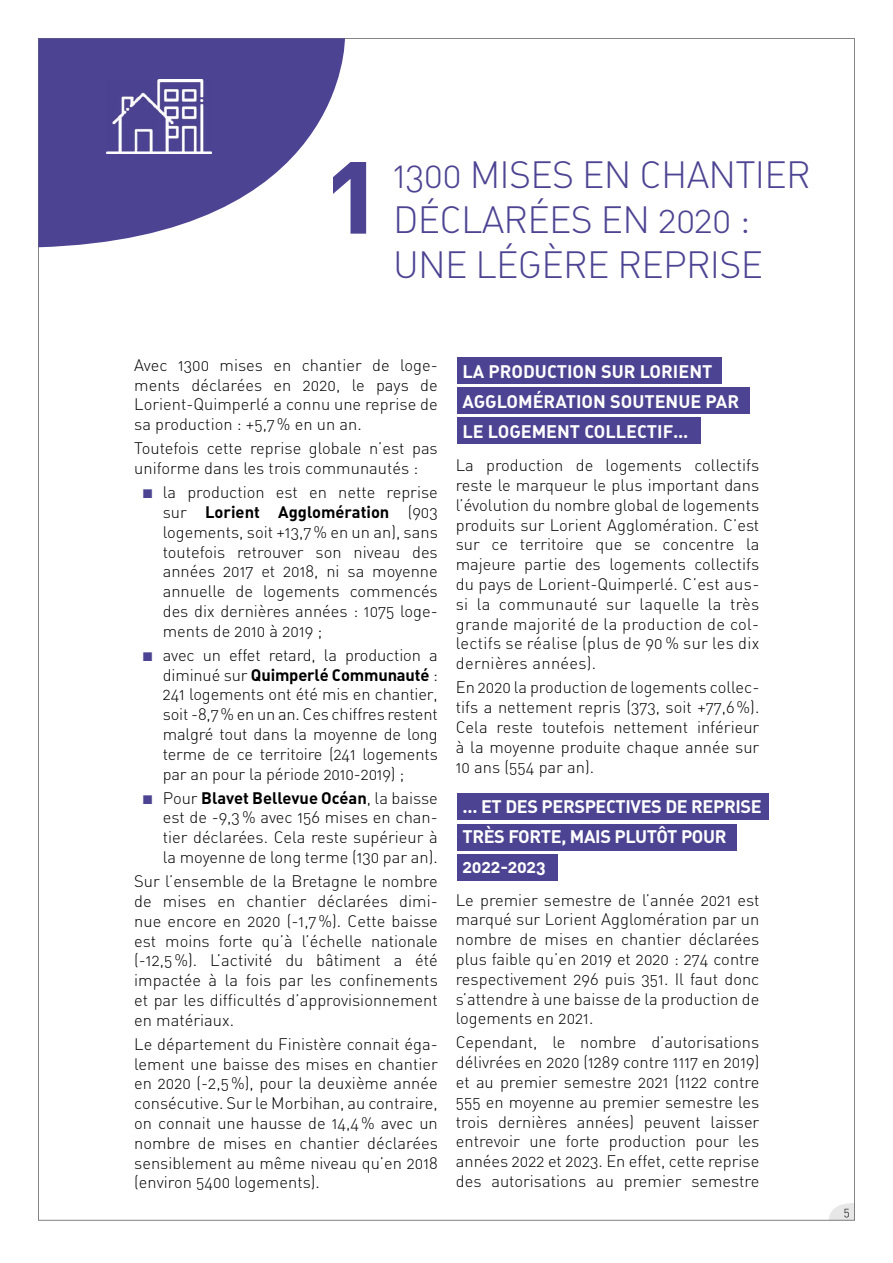
<style>
.page{position:relative;width:893px;height:1263px;background:#fff}
.page>*{position:absolute;margin:0;border:0;box-sizing:border-box;transform-origin:0 0}
.t1{font:120px "DIN Bold Alternate";color:#4c4392}
.t2{font:37.5px/45px "DIN Light Alternate";letter-spacing:-.02em;color:#4c4392}
.t3{font:18px/30px "DIN Bold Alternate";color:#fff}
.t4{font:18px/30px "DIN Bold Alternate";letter-spacing:-.02em;color:#fff}
.t5{font:16.5px/19.8px "DIN Light Alternate";color:#000;text-align:justify}
.t6{font:16.5px "DIN Bold Alternate";color:#000}
.t7{font:12px "DIN Light Alternate";color:#000}
.s1{font-family:"Monotype Sorts";font-size:12px;color:#4c4392}
.s2{font-family:"DIN Light Alternate"}
</style>
<div class="page">
<svg style="left:829px;top:1203px;width:24px;height:15px"></svg>
<div style="left:457px;top:357px;width:264px;height:27px;background:#4c4392"></div>
<div style="left:457px;top:794px;width:312px;height:26px;background:#4c4392"></div>
<div style="left:457px;top:824px;width:280px;height:26px;background:#4c4392"></div>
<div style="left:457px;top:854px;width:100px;height:26px;background:#4c4392"></div>
<div style="left:457px;top:418px;width:244px;height:26px;background:#4c4392"></div>
<div style="left:457px;top:388px;width:293px;height:26px;background:#4c4392"></div>
<svg style="left:38px;top:38px;width:309px;height:209px;fill:#4c4392"></svg>
<img style="left:106px;top:79px;width:106px;height:75px">
<h1 class="t1" style="left:327px;top:112px;width:54px">1</h1>
<h2 class="t2" style="left:393px;top:152px;width:419px">1300 MISES EN CHANTIER<br>DÉCLARÉES EN 2020 :<br>UNE LÉGÈRE REPRISE</h2>
<p class="t5" style="left:134px;top:355px;width:305px">Avec 1300 mises en chantier de loge&shy;ments déclarées en 2020, le pays de Lorient-Quimperlé a connu une reprise de sa production : +5,7% en un an.</p>
<p class="t5" style="left:134px;top:438px;width:305px">Toutefois cette reprise globale n’est pas uniforme dans les trois communautés :</p>
<p class="t5" style="left:143px;top:482px;width:296px"><span class="s1">N</span> la production est en nette reprise</p>
<p class="t6" style="left:163px;top:501px;width:277px"><span class="s2">sur</span> Lorient Agglomération <span class="s2">(903</span></p>
<p class="t5" style="left:163px;top:522px;width:277px">logements, soit +13,7% en un an), sans toutefois retrouver son niveau des années 2017 et 2018, ni sa moyenne annuelle de logements commencés des dix dernières années : 1075 loge&shy;ments de 2010 à 2019 ;</p>
<p class="t5" style="left:143px;top:645px;width:296px"><span class="s1">N</span> avec un effet retard, la production a</p>
<p class="t6" style="left:163px;top:664px;width:277px"><span class="s2">diminué sur</span> Quimperlé Communauté <span class="s2">:</span></p>
<p class="t5" style="left:163px;top:684px;width:277px">241 logements ont été mis en chantier, soit -8,7% en un an. Ces chiffres restent malgré tout dans la moyenne de long terme de ce territoire (241 logements par an pour la période 2010-2019) ;</p>
<p class="t6" style="left:143px;top:787px;width:296px"><span class="s1">N</span> <span class="s2">Pour</span> Blavet Bellevue Océan<span class="s2">, la baisse</span></p>
<p class="t5" style="left:163px;top:807px;width:277px">est de -9,3% avec 156 mises en chan&shy;tier déclarées. Cela reste supérieur à la moyenne de long terme (130 par an).</p>
<p class="t5" style="left:134px;top:871px;width:305px">Sur l’ensemble de la Bretagne le nombre de mises en chantier déclarées dimi&shy;nue encore en 2020 (-1,7%). Cette baisse est moins forte qu’à l’échelle nationale (-12,5%). L’activité du bâtiment a été impactée à la fois par les confinements et par les difficultés d’approvisionnement en matériaux.</p>
<p class="t5" style="left:134px;top:1034px;width:305px">Le département du Finistère connait éga&shy;lement une baisse des mises en chantier en 2020 (-2,5%), pour la deuxième année consécutive. Sur le Morbihan, au contraire, on connait une hausse de 14,4% avec un nombre de mises en chantier déclarées sensiblement au même niveau qu’en 2018 (environ 5400 logements).</p>
<p class="t3" style="left:462px;top:355px;width:278px">LA PRODUCTION SUR LORIENT<br>AGGLOMÉRATION SOUTENUE PAR<br>LE LOGEMENT COLLECTIF…</p>
<p class="t5" style="left:456px;top:455px;width:305px">La production de logements collectifs reste le marqueur le plus important dans l’évolution du nombre global de logements produits sur Lorient Agglomération. C’est sur ce territoire que se concentre la majeure partie des logements collectifs du pays de Lorient-Quimperlé. C’est aus&shy;si la communauté sur laquelle la très grande majorité de la production de col&shy;lectifs se réalise (plus de 90 % sur les dix dernières années).</p>
<p class="t5" style="left:456px;top:677px;width:305px">En 2020 la production de logements collec&shy;tifs a nettement repris (373, soit +77,6%).<br>Cela reste toutefois nettement inférieur à la moyenne produite chaque année sur 10 ans (554 par an).</p>
<p class="t4" style="left:462px;top:790px;width:301px">… ET DES PERSPECTIVES DE REPRISE<br>TRÈS FORTE, MAIS PLUTÔT POUR<br>2022-2023</p>
<p class="t5" style="left:456px;top:889px;width:305px">Le premier semestre de l’année 2021 est marqué sur Lorient Agglomération par un nombre de mises en chantier déclarées plus faible qu’en 2019 et 2020 : 274 contre respectivement 296 puis 351. Il faut donc s’attendre à une baisse de la production de logements en 2021.</p>
<p class="t5" style="left:456px;top:1032px;width:305px">Cependant, le nombre d’autorisations délivrées en 2020 (1289 contre 1117 en 2019) et au premier semestre 2021 (1122 contre 555 en moyenne au premier semestre les trois dernières années) peuvent laisser entrevoir une forte production pour les années 2022 et 2023. En effet, cette reprise des autorisations au premier semestre</p>
<p class="t7" style="left:844px;top:1204px;width:8px">5</p>
</div>
